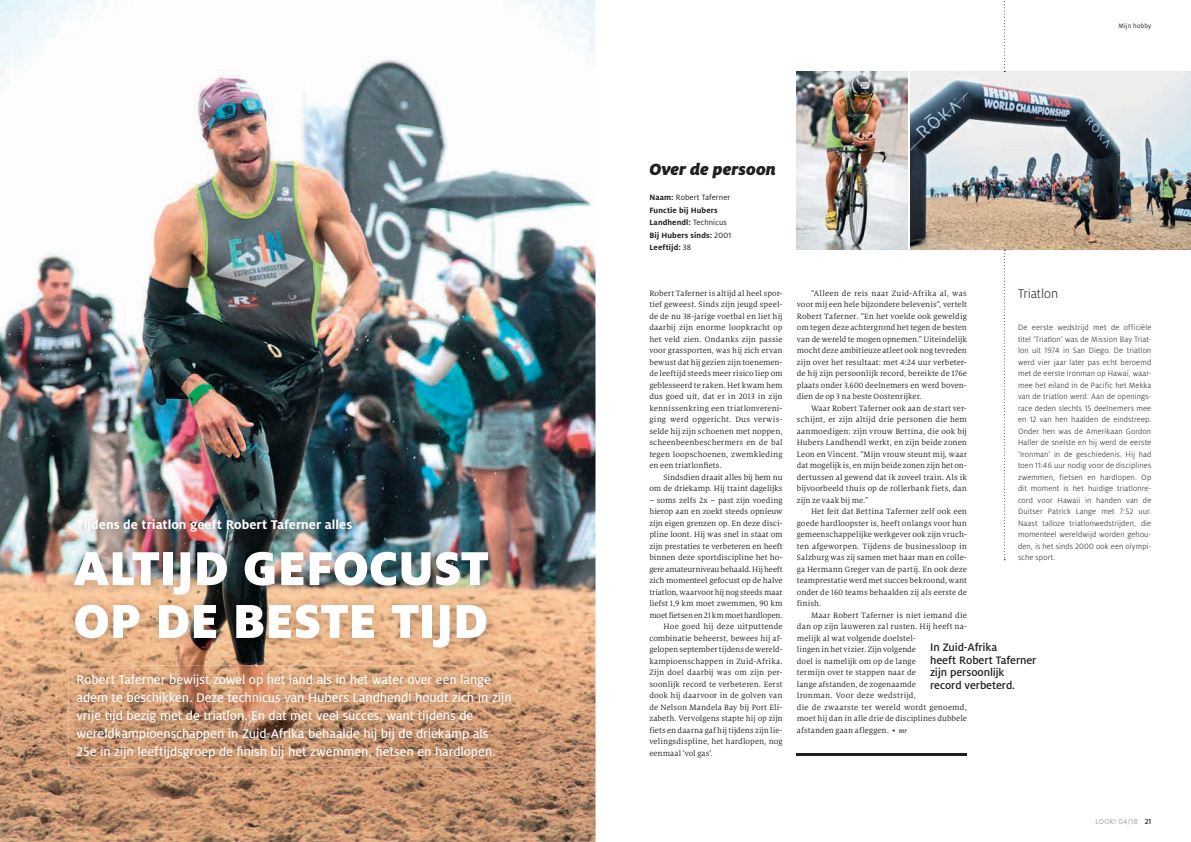
<style>
.page{position:relative;width:1191px;height:842px;background:#fff}
.page>*{position:absolute;margin:0;border:0;box-sizing:border-box;transform-origin:0 0}
.t1{font:900 52.8px/52.8px "Milo Pro";letter-spacing:-.005em;color:#fff}
.t2{font:italic 900 18px "Milo Pro";letter-spacing:.005em;color:#231f20}
.t3{font:14px/18px "Milo Pro Text";letter-spacing:-.005em;color:#fff}
.t4{font:700 14px "Milo Pro";color:#fff}
.t5{font:300 14px "Milo Pro";color:#231f20}
.t6{font:500 12px/12.5px "Milo Pro";letter-spacing:-.005em;color:#231f20}
.t7{font:8.5px/11.5px "Milo Serif Pro";letter-spacing:.005em;color:#231f20;text-align:justify}
.t8{font:300 8.5px/11.5px "Milo Pro";letter-spacing:.015em;color:#231f20;text-align:justify}
.t9{font:700 8.5px/12.5px "Milo Pro";letter-spacing:.015em;color:#231f20}
.t10{font:8.5px "Milo Serif Pro";letter-spacing:-.015em;color:#231f20}
.t11{font:300 8px "Milo Pro";letter-spacing:.025em;color:#808285}
.t12{font:7px "Milo Pro";letter-spacing:.015em;color:#231f20}
.s1{font-weight:400}
.s2{font-weight:500;font-style:italic;font-size:7px}
.s3{font-weight:500;color:#231f20}
</style>
<div class="page">
<img style="left:0;top:0;width:595px;height:842px">
<img style="left:68px;top:510px;width:293px;height:31px">
<img style="left:64px;top:542px;width:435px;height:115px">
<img style="left:68px;top:665px;width:452px;height:102px">
<img style="left:797px;top:72px;width:110px;height:178px">
<img style="left:910px;top:72px;width:281px;height:178px">
<hr style="left:797px;top:754px;width:170px;height:2px;background:#231f20">
<svg style="left:1003px;top:250px;width:2px;height:310px"></svg>
<svg style="left:1003px;top:1px;width:2px;height:71px"></svg>
<h3 class="t4" style="left:77px;top:517px;width:277px">Tijdens de triatlon geeft Robert Taferner alles</h3>
<h1 class="t1" style="left:73px;top:541px;width:417px">ALTIJD GEFOCUST<br>OP DE BESTE TIJD</h1>
<p class="t3" style="left:77px;top:670px;width:436px">Robert Taferner bewijst zowel op het land als in het water over een lange adem te beschikken. Deze technicus van Hubers Landhendl houdt zich in zijn vrije tijd bezig met de triatlon. En dat met veel succes, want tijdens de wereldkampioenschappen in Zuid-Afrika behaalde hij bij de driekamp als 25e in zijn leeftijdsgroep de finish bij het zwemmen, fietsen en hardlopen.</p>
<p class="t12" style="left:1118px;top:22px;width:34px">Mijn hobby</p>
<h2 class="t2" style="left:649px;top:159px;width:128px">Over de persoon</h2>
<p class="t9" style="left:649px;top:191px;width:83px">Naam: <span class="s1">Robert Taferner<br></span>Functie bij Hubers<br>Landhendl: <span class="s1">Technicus<br></span>Bij Hubers sinds: <span class="s1">2001<br></span>Leeftijd: <span class="s1">38</span></p>
<p class="t7" style="left:649px;top:287px;width:135px">Robert Taferner is altijd al heel spor&shy;tief geweest. Sinds zijn jeugd speel&shy;de de nu 38-jarige voetbal en liet hij daarbij zijn enorme loopkracht op het veld zien. Ondanks zijn passie voor grassporten, was hij zich ervan bewust dat hij gezien zijn toenemen&shy;de leeftijd steeds meer risico liep om geblesseerd te raken. Het kwam hem dus goed uit, dat er in 2013 in zijn kennissenkring een triatlonvereni&shy;ging werd opgericht. Dus verwis&shy;selde hij zijn schoenen met noppen, scheenbeenbeschermers en de bal tegen loopschoenen, zwemkleding en een triatlonfiets.</p>
<p class="t7" style="left:649px;top:471px;width:135px;text-align:right">Sindsdien draait alles bij hem nu<br>om de driekamp. Hij traint dagelijks</p>
<p class="t7" style="left:649px;top:494px;width:135px">– soms zelfs 2x – past zijn voeding</p>
<p class="t7" style="left:649px;top:506px;width:135px">hierop aan en zoekt steeds opnieuw</p>
<p class="t7" style="left:649px;top:517px;width:135px">zijn eigen grenzen op. En deze disci-</p>
<p class="t7" style="left:649px;top:529px;width:135px">pline loont. Hij was snel in staat om</p>
<p class="t7" style="left:649px;top:540px;width:135px">zijn prestaties te verbeteren en heeft</p>
<p class="t7" style="left:649px;top:552px;width:135px">binnen deze sportdiscipline het ho-</p>
<p class="t7" style="left:649px;top:563px;width:135px">gere amateurniveau behaald. Hij heeft</p>
<p class="t10" style="left:649px;top:576px;width:135px">zich momenteel gefocust op de halve</p>
<p class="t7" style="left:649px;top:586px;width:135px">triatlon, waarvoor hij nog steeds maar</p>
<p class="t7" style="left:649px;top:598px;width:135px">liefst 1,9 km moet zwemmen, 90 km</p>
<p class="t7" style="left:649px;top:609px;width:135px">moet fietsen en 21 km moet hardlopen.</p>
<p class="t7" style="left:663px;top:621px;width:121px">Hoe goed hij deze uitputtende</p>
<p class="t7" style="left:649px;top:632px;width:135px">combinatie beheerst, bewees hij af-</p>
<p class="t7" style="left:649px;top:644px;width:135px">gelopen september tijdens de wereld-</p>
<p class="t7" style="left:649px;top:655px;width:135px">kampioenschappen in Zuid-Afrika.</p>
<p class="t7" style="left:649px;top:667px;width:135px">Zijn doel daarbij was om zijn per-</p>
<p class="t7" style="left:649px;top:678px;width:135px">soonlijk record te verbeteren. Eerst</p>
<p class="t7" style="left:649px;top:690px;width:135px">dook hij daarvoor in de golven van</p>
<p class="t7" style="left:649px;top:701px;width:135px">de Nelson Mandela Bay bij Port Eli-</p>
<p class="t7" style="left:649px;top:713px;width:135px">zabeth. Vervolgens stapte hij op zijn</p>
<p class="t7" style="left:649px;top:724px;width:135px">fiets en daarna gaf hij tijdens zijn lie-</p>
<p class="t7" style="left:649px;top:736px;width:135px">velingsdispline, het hardlopen, nog</p>
<p class="t7" style="left:649px;top:747px;width:65px">eenmaal ‘vol gas’.</p>
<h3 class="t5" style="left:1018px;top:286px;width:42px">Triatlon</h3>
<p class="t8" style="left:1018px;top:322px;width:135px">De eerste wedstrijd met de officiële titel ‘Triatlon’ was de Mission Bay Triat&shy;lon uit 1974 in San Diego. De triatlon werd vier jaar later pas echt beroemd met de eerste Ironman op Hawaï, waar&shy;mee het eiland in de Pacific het Mekka van de triatlon werd. Aan de openings&shy;race deden slechts 15 deelnemers mee en 12 van hen haalden de eindstreep.<br>Onder hen was de Amerikaan Gordon Haller de snelste en hij werd de eerste ‘Ironman’ in de geschiedenis. Hij had toen 11:46 uur nodig voor de disciplines zwemmen, fietsen en hardlopen. Op dit moment is het huidige triatlonre&shy;cord voor Hawaii in handen van de Duitser Patrick Lange met 7:52 uur.<br>Naast talloze triatlonwedstrijden, die momenteel wereldwijd worden gehou&shy;den, is het sinds 2000 ook een olympi&shy;sche sport.</p>
<p class="t7" style="left:797px;top:287px;width:172px;text-indent:14px">“Alleen de reis naar Zuid-Afrika al, was voor mij een hele bijzondere belevenis”, vertelt Robert Taferner. “En het voelde ook geweldig om tegen deze achtergrond het tegen de besten van de wereld te mogen opnemen.” Uiteindelijk mocht deze ambitieuze atleet ook nog tevreden zijn over het resultaat: met 4:24 uur verbeter&shy;de hij zijn persoonlijk record, bereikte de 176e plaats onder 3.600 deelnemers en werd boven&shy;dien de op 3 na beste Oostenrijker.</p>
<p class="t7" style="left:797px;top:402px;width:172px;text-indent:14px">Waar Robert Taferner ook aan de start ver&shy;schijnt, er zijn altijd drie personen die hem aanmoedigen: zijn vrouw Bettina, die ook bij Hubers Landhendl werkt, en zijn beide zonen Leon en Vincent. “Mijn vrouw steunt mij, waar dat mogelijk is, en mijn beide zonen zijn het on&shy;dertussen al gewend dat ik zoveel train. Als ik bijvoorbeeld thuis op de rollerbank fiets, dan zijn ze vaak bij me.”</p>
<p class="t7" style="left:797px;top:506px;width:172px;text-indent:14px">Het feit dat Bettina Taferner zelf ook een goede hardloopster is, heeft onlangs voor hun gemeenschappelijke werkgever ook zijn vruch&shy;ten afgeworpen. Tijdens de businessloop in Salzburg was zij samen met haar man en colle&shy;ga Hermann Greger van de partij. En ook deze teamprestatie werd met succes bekroond, want onder de 160 teams behaalden zij als eerste de finish.</p>
<p class="t7" style="left:797px;top:609px;width:172px;text-align:left;text-indent:14px">Maar Robert Taferner is niet iemand die dan op zijn lauweren zal rusten. Hij heeft na&shy;melijk al wat volgende doelstel-<br>lingen in het vizier. Zijn volgende<br>doel is namelijk om op de lange<br>termijn over te stappen naar de<br>lange afstanden, de zogenaamde<br>Ironman. Voor deze wedstrijd,<br>die de zwaarste ter wereld wordt genoemd, moet hij dan in alle drie de disciplines dubbele afstanden gaan afleggen. • <span class="s2">mr</span></p>
<h3 class="t6" style="left:930px;top:641px;width:108px">In Zuid-Afrika<br>heeft Robert Taferner zijn persoonlijk record verbeterd.</h3>
<p class="t11" style="left:1095px;top:817px;width:57px">LOOK! 04/18 <span class="s3">21</span></p>
</div>
